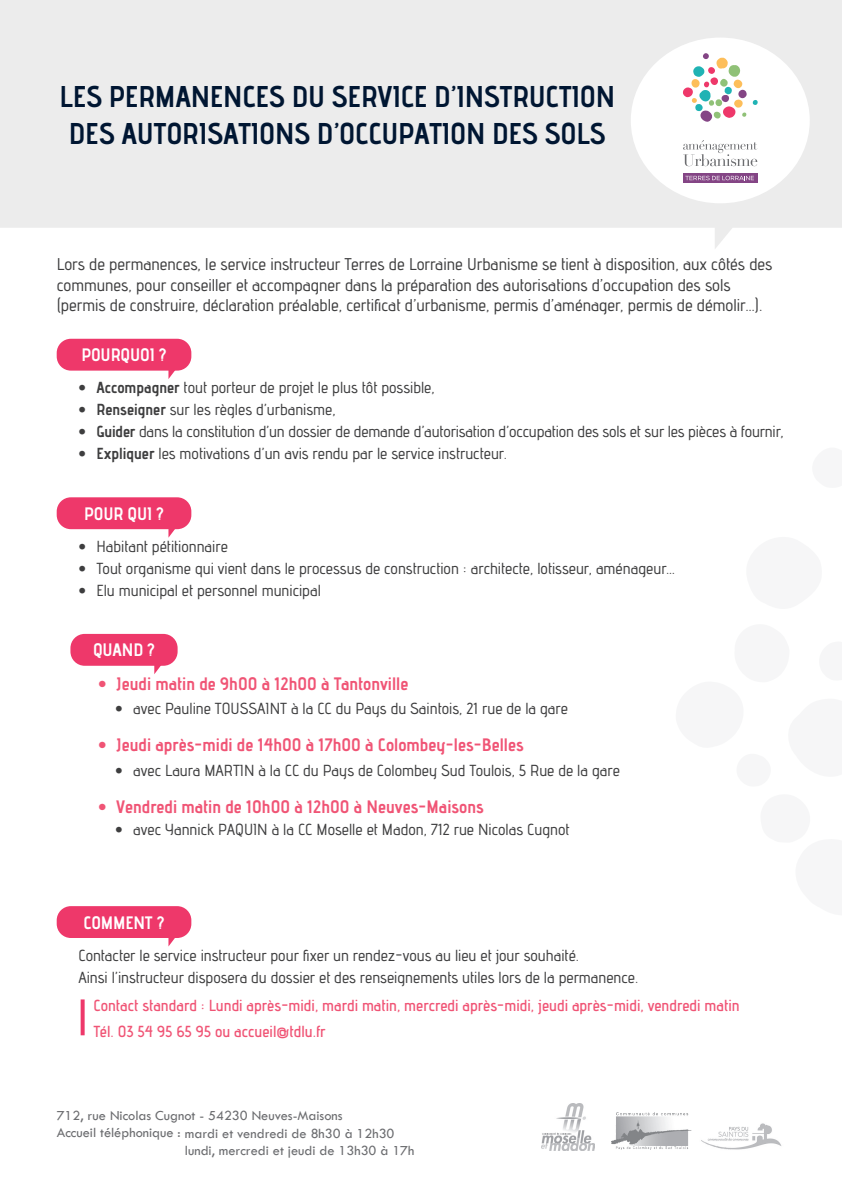
<style>
.page{position:relative;width:842px;height:1191px;background:#fff}
.page>*{position:absolute;margin:0;border:0;box-sizing:border-box;transform-origin:0 0}
.t1{font:30px "adventpro Bd 3";letter-spacing:-.01em;color:#001632}
.t2{font:18px "adventpro Bd 3";color:#f05475}
.t3{font:18px "adventpro Bd 3";letter-spacing:-.01em;color:#fff}
.t4{font:17px/20.4px "adventpro Bd 1";color:#3e3e3f}
.t5{font:16px "adventpro Bd 1";color:#3e3e3f}
.t6{font:16px/26px "adventpro Bd 2";color:#f05475}
.t7{font:14.3px "Tw Cen";color:#6c6d70}
.s1{font-family:"adventpro Bd 3"}
</style>
<div class="page">
<svg style="left:0;top:0;width:842px;height:249px;background:#ededed"></svg>
<div style="left:57px;top:339px;width:134px;height:31px;background:#ee386a;border-radius:14px"></div>
<div style="left:57px;top:497px;width:134px;height:32px;background:#ee386a;border-radius:14px"></div>
<div style="left:57px;top:906px;width:134px;height:32px;background:#ee386a;border-radius:14px"></div>
<div style="left:70px;top:634px;width:108px;height:32px;background:#ee386a;border-radius:14px"></div>
<svg style="left:168px;top:370px;width:8px;height:9px"></svg>
<svg style="left:168px;top:529px;width:8px;height:8px"></svg>
<svg style="left:168px;top:938px;width:7px;height:8px"></svg>
<svg style="left:154px;top:665px;width:8px;height:9px"></svg>
<img style="left:611px;top:1112px;width:81px;height:37px">
<img style="left:701px;top:1123px;width:81px;height:27px">
<img style="left:541px;top:1103px;width:53px;height:47px">
<div style="left:631px;top:38px;width:179px;height:165px;background:#fff;border-radius:50%"></div>
<svg style="left:683px;top:140px;width:74px;height:26px"></svg>
<svg style="left:683px;top:173px;width:74px;height:10px"></svg>
<svg style="left:685px;top:176px;width:69px;height:4px"></svg>
<svg style="left:753px;top:100px;width:5px;height:5px"></svg>
<svg style="left:683px;top:53px;width:64px;height:69px"></svg>
<svg style="left:81px;top:999px;width:4px;height:36px"></svg>
<p class="t1" style="left:59px;top:79px;width:557px">LES PERMANENCES DU SERVICE D’INSTRUCTION</p>
<p class="t1" style="left:69px;top:115px;width:538px">DES AUTORISATIONS D’OCCUPATION DES SOLS</p>
<p class="t4" style="left:57px;top:254px;width:717px">Lors de permanences, le service instructeur Terres de Lorraine Urbanisme se tient à disposition, aux côtés des communes, pour conseiller et accompagner dans la préparation des autorisations d’occupation des sols (permis de construire, déclaration préalable, certificat d’urbanisme, permis d’aménager, permis de démolir…).</p>
<p class="t3" style="left:81px;top:344px;width:87px">POURQUOI ?</p>
<p class="t5" style="left:78px;top:378px;width:358px"><span class="s1">• Accompagner</span> tout porteur de projet le plus tôt possible,</p>
<p class="t5" style="left:78px;top:400px;width:259px"><span class="s1">• Renseigner</span> sur les règles d’urbanisme,</p>
<p class="t5" style="left:78px;top:422px;width:707px"><span class="s1">• Guider</span> dans la constitution d’un dossier de demande d’autorisation d’occupation des sols et sur les pièces à fournir,</p>
<p class="t5" style="left:78px;top:444px;width:430px"><span class="s1">• Expliquer</span> les motivations d’un avis rendu par le service instructeur.</p>
<p class="t3" style="left:84px;top:502px;width:81px">POUR QUI ?</p>
<p class="t5" style="left:78px;top:536px;width:151px">• Habitant pétitionnaire</p>
<p class="t5" style="left:78px;top:558px;width:598px">• Tout organisme qui vient dans le processus de construction : architecte, lotisseur, aménageur…</p>
<p class="t5" style="left:78px;top:580px;width:244px">• Elu municipal et personnel municipal</p>
<p class="t3" style="left:93px;top:639px;width:63px">QUAND ?</p>
<p class="t2" style="left:98px;top:672px;width:312px">• Jeudi matin de 9h00 à 12h00 à Tantonville</p>
<p class="t5" style="left:115px;top:699px;width:454px">• avec Pauline TOUSSAINT à la CC du Pays du Saintois, 21 rue de la gare</p>
<p class="t2" style="left:98px;top:734px;width:427px">• Jeudi après-midi de 14h00 à 17h00 à Colombey-les-Belles</p>
<p class="t5" style="left:115px;top:760px;width:506px">• avec Laura MARTIN à la CC du Pays de Colombey Sud Toulois, 5 Rue de la gare</p>
<p class="t2" style="left:98px;top:796px;width:387px">• Vendredi matin de 10h00 à 12h00 à Neuves-Maisons</p>
<p class="t5" style="left:115px;top:820px;width:456px">• avec Yannick PAQUIN à la CC Moselle et Madon, 712 rue Nicolas Cugnot</p>
<p class="t3" style="left:84px;top:911px;width:82px">COMMENT ?</p>
<p class="t5" style="left:78px;top:945px;width:502px">Contacter le service instructeur pour fixer un rendez-vous au lieu et jour souhaité.</p>
<p class="t5" style="left:78px;top:967px;width:561px">Ainsi l’instructeur disposera du dossier et des renseignements utiles lors de la permanence.</p>
<p class="t6" style="left:94px;top:992px;width:647px">Contact standard : Lundi après-midi, mardi matin, mercredi après-midi, jeudi après-midi, vendredi matin<br>Tél. 03 54 95 65 95 ou accueil@tdlu.fr</p>
<p class="t7" style="left:57px;top:1106px;width:287px">712, rue Nicolas Cugnot - 54230 Neuves-Maisons</p>
<p class="t7" style="left:57px;top:1124px;width:339px">Accueil téléphonique : mardi et vendredi de 8h30 à 12h30</p>
<p class="t7" style="left:185px;top:1141px;width:231px">lundi, mercredi et jeudi de 13h30 à 17h</p>
</div>
